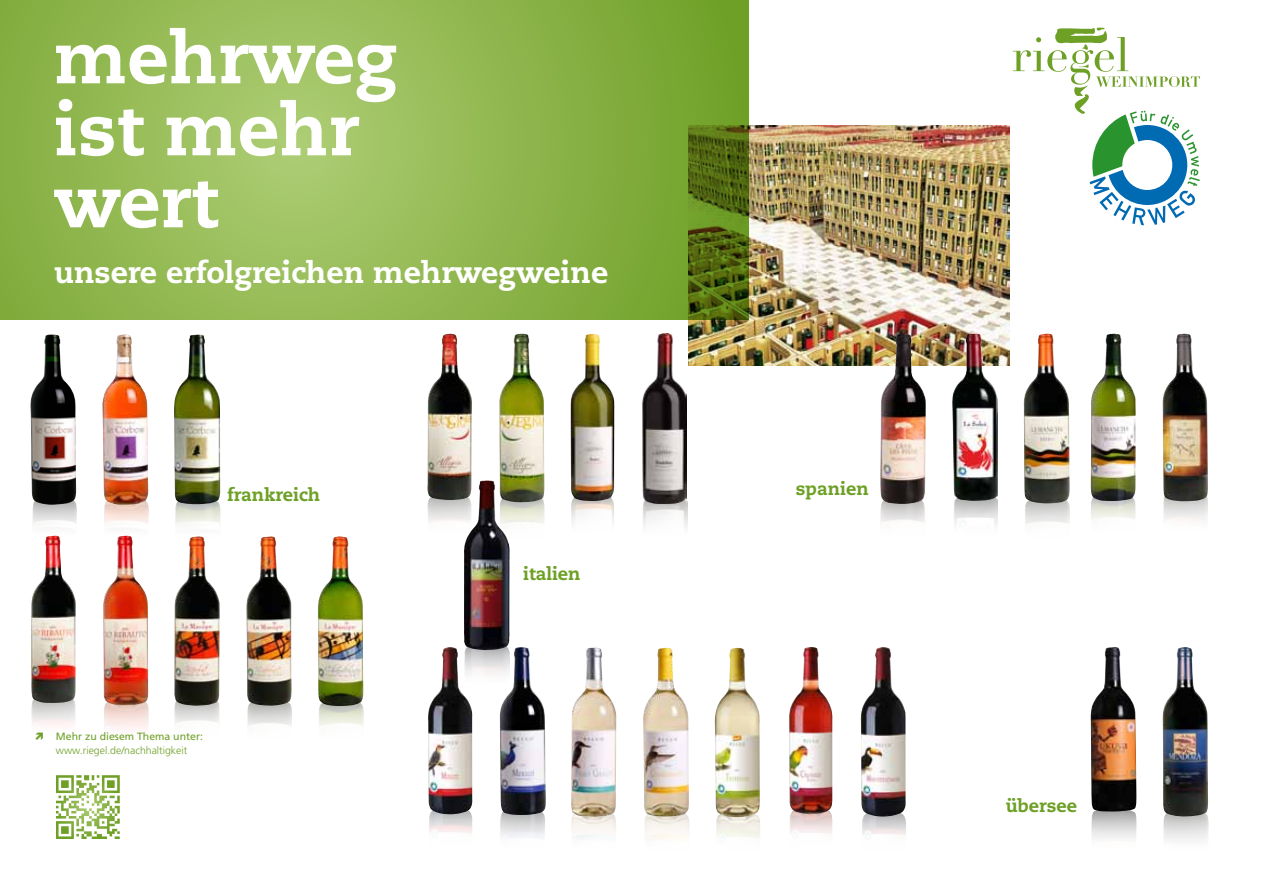
<style>
.page{position:relative;width:1263px;height:893px;background:#fff}
.page>*{position:absolute;margin:0;border:0;box-sizing:border-box;transform-origin:0 0}
.t1{font:800 72px/72px "Caecilia";color:#fff}
.t2{font:800 30px "Caecilia";color:#fff}
.t3{font:800 18px "Caecilia";color:#6da025}
.t4{font:300 10.5px "Frutiger LT";color:#6da025}
.t5{font:10.5px "Frutiger LT";color:#6da025}
</style>
<div class="page">
<img style="left:689px;top:125px;width:320px;height:241px">
<svg style="left:76px;top:775px;width:27px;height:64px"></svg>
<svg style="left:0;top:0;width:748px;height:319px;background:#8db34d"></svg>
<svg style="left:1013px;top:28px;width:187px;height:197px"></svg>
<img style="left:32px;top:504px;width:45px;height:32px">
<img style="left:30px;top:335px;width:46px;height:170px">
<img style="left:104px;top:505px;width:45px;height:31px">
<img style="left:102px;top:335px;width:46px;height:170px">
<img style="left:175px;top:504px;width:45px;height:20px">
<img style="left:174px;top:335px;width:46px;height:169px">
<img style="left:31px;top:703px;width:45px;height:136px">
<img style="left:31px;top:536px;width:45px;height:167px">
<img style="left:103px;top:705px;width:46px;height:134px">
<img style="left:103px;top:536px;width:45px;height:169px">
<img style="left:174px;top:706px;width:46px;height:17px">
<img style="left:174px;top:536px;width:46px;height:170px">
<img style="left:247px;top:706px;width:45px;height:20px">
<img style="left:246px;top:536px;width:45px;height:170px">
<img style="left:319px;top:706px;width:45px;height:20px">
<img style="left:318px;top:536px;width:45px;height:170px">
<img style="left:427px;top:500px;width:37px;height:22px">
<img style="left:427px;top:334px;width:45px;height:166px">
<img style="left:499px;top:334px;width:45px;height:168px">
<img style="left:464px;top:481px;width:45px;height:169px">
<img style="left:429px;top:814px;width:43px;height:19px">
<img style="left:428px;top:647px;width:44px;height:167px">
<img style="left:500px;top:815px;width:45px;height:23px">
<img style="left:500px;top:647px;width:46px;height:168px">
<img style="left:571px;top:817px;width:45px;height:23px">
<img style="left:571px;top:660px;width:45px;height:157px">
<img style="left:645px;top:817px;width:44px;height:23px">
<img style="left:643px;top:667px;width:46px;height:150px">
<img style="left:716px;top:817px;width:44px;height:21px">
<img style="left:715px;top:648px;width:45px;height:169px">
<img style="left:790px;top:814px;width:42px;height:20px">
<img style="left:789px;top:647px;width:43px;height:167px">
<img style="left:862px;top:816px;width:44px;height:20px">
<img style="left:861px;top:647px;width:45px;height:169px">
<img style="left:571px;top:501px;width:43px;height:159px">
<img style="left:571px;top:334px;width:43px;height:167px">
<img style="left:643px;top:503px;width:44px;height:164px">
<img style="left:642px;top:334px;width:45px;height:169px">
<img style="left:1091px;top:501px;width:45px;height:18px">
<img style="left:1091px;top:334px;width:44px;height:167px">
<img style="left:1163px;top:501px;width:45px;height:20px">
<img style="left:1163px;top:334px;width:45px;height:167px">
<img style="left:880px;top:504px;width:45px;height:163px">
<img style="left:880px;top:334px;width:46px;height:170px">
<img style="left:954px;top:501px;width:44px;height:24px">
<img style="left:952px;top:334px;width:46px;height:167px">
<img style="left:1025px;top:503px;width:45px;height:21px">
<img style="left:1024px;top:334px;width:45px;height:169px">
<img style="left:1091px;top:811px;width:45px;height:28px">
<img style="left:1091px;top:647px;width:45px;height:164px">
<img style="left:1163px;top:816px;width:45px;height:25px">
<img style="left:1163px;top:647px;width:45px;height:169px">
<svg style="left:36px;top:732px;width:7px;height:8px"></svg>
<h1 class="t1" style="left:54px;top:22px;width:345px">mehrweg ist mehr wert</h1>
<p class="t2" style="left:54px;top:254px;width:556px">unsere erfolgreichen mehrwegweine</p>
<p class="t3" style="left:227px;top:483px;width:94px">frankreich</p>
<p class="t5" style="left:56px;top:730px;width:149px">Mehr zu diesem Thema unter:</p>
<p class="t4" style="left:56px;top:744px;width:133px">www.riegel.de/nachhaltigkeit</p>
<p class="t3" style="left:523px;top:562px;width:59px">italien</p>
<p class="t3" style="left:796px;top:477px;width:74px">spanien</p>
<p class="t3" style="left:1006px;top:795px;width:73px">übersee</p>
</div>
